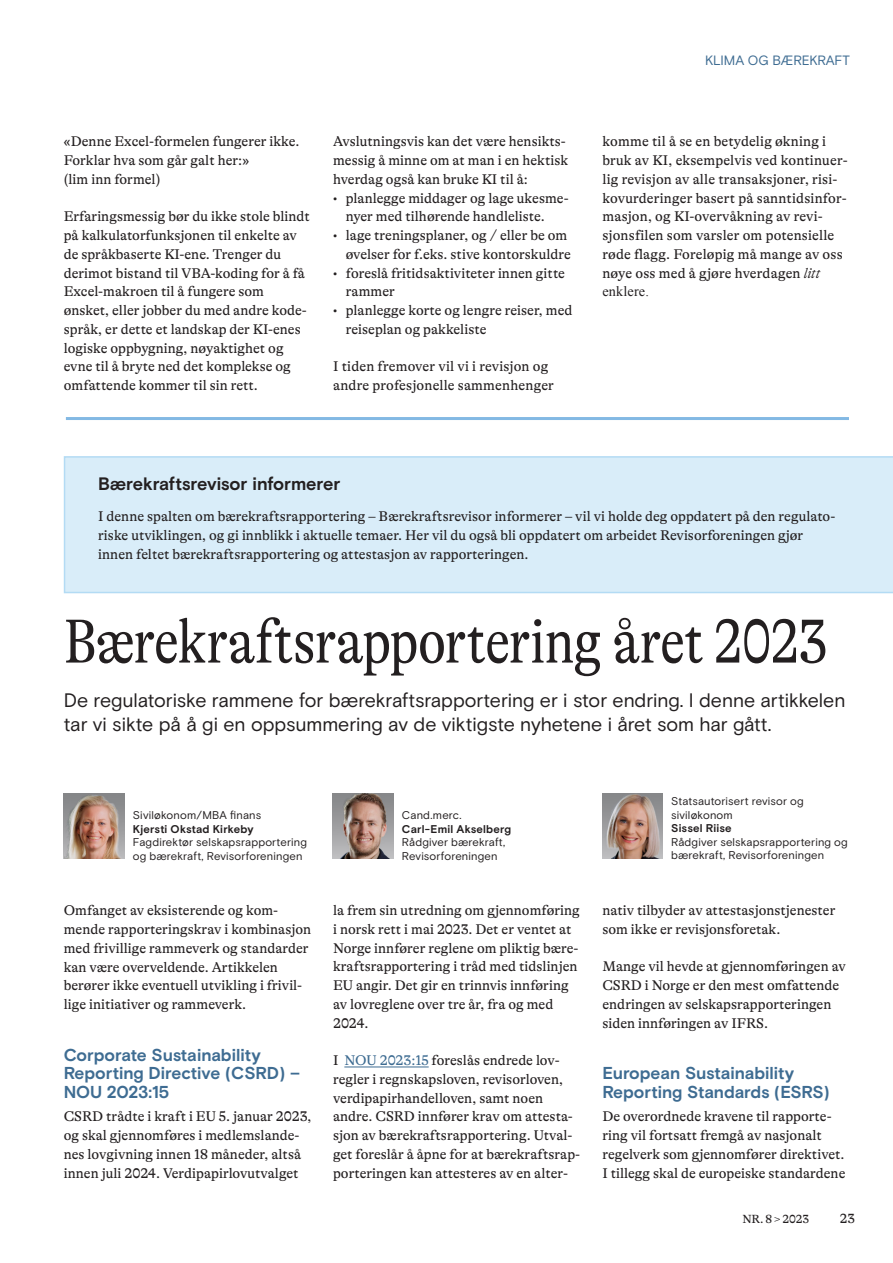
<style>
.page{position:relative;width:893px;height:1263px;background:#fff}
.page>*{position:absolute;margin:0;border:0;box-sizing:border-box;transform-origin:0 0}
.t1{font:300 condensed 63px "GT Alpina";letter-spacing:-.02em;color:#231f20}
.t2{font:19.5px/24px "Basis Grotesque Pro";color:#231f20}
.t3{font:700 18px "Basis Grotesque Pro";letter-spacing:-.005em;color:#231f20}
.t4{font:700 17.25px/18.8px "Basis Grotesque Pro";letter-spacing:-.005em;color:#3e6c92}
.t5{font:14.25px/18.8px "GT Alpina";color:#231f20}
.t6{font:14.25px "Times New Roman";letter-spacing:.01em;color:#231f20}
.t7{font:13.5px "Basis Grotesque Pro";letter-spacing:-.01em;color:#3e6c92}
.t8{font:13.5px "GT Alpina";color:#231f20}
.t9{font:12px "GT Alpina";letter-spacing:-.005em;color:#231f20}
.t10{font:11.25px/13.5px "Basis Grotesque Pro";letter-spacing:.015em;color:#231f20}
.t11{font:700 11.25px "Basis Grotesque Pro";letter-spacing:.02em;color:#231f20}
.s1{font-weight:700}
.s2{font-weight:300;font-style:italic;font-stretch:condensed}
.s3{color:#3e6c92}
</style>
<div class="page">
<div style="left:64px;top:456px;width:829px;height:137px;background:#d9edf9"></div>
<img style="left:64px;top:793px;width:60px;height:66px">
<img style="left:333px;top:793px;width:60px;height:66px">
<img style="left:602px;top:793px;width:60px;height:66px">
<hr style="left:344px;top:1066px;width:85px;height:1px;background:#3e6c92">
<hr style="left:66px;top:417px;width:783px;height:3px;background:#83b9e4">
<p class="t5" style="left:64px;top:132px;width:237px">«Denne Excel-formelen fungerer ikke.<br>Forklar hva som går galt her:»<br>(lim inn formel)</p>
<p class="t5" style="left:64px;top:207px;width:248px">Erfaringsmessig bør du ikke stole blindt på kalkulatorfunksjonen til enkelte av de språkbaserte KI-ene. Trenger du derimot bistand til VBA-koding for å få Excel-makroen til å fungere som ønsket, eller jobber du med andre kode&shy;språk, er dette et landskap der KI-enes logiske oppbygning, nøyaktighet og evne til å bryte ned det komplekse og omfattende kommer til sin rett.</p>
<p class="t5" style="left:333px;top:132px;width:237px">Avslutningsvis kan det være hensikts&shy;messig å minne om at man i en hektisk hverdag også kan bruke KI til å:</p>
<p class="t5" style="left:346px;top:189px;width:224px;text-indent:-13px"><span class="s1">•</span> planlegge middager og lage ukesme&shy;nyer med tilhørende handleliste.</p>
<p class="t5" style="left:333px;top:226px;width:239px;text-align:right"><span class="s1">•</span> lage treningsplaner, og / eller be om øvelser for f.eks. stive kontorskuldre</p>
<p class="t5" style="left:346px;top:264px;width:221px;text-indent:-13px"><span class="s1">•</span> foreslå fritidsaktiviteter innen gitte rammer</p>
<p class="t5" style="left:346px;top:301px;width:228px;text-indent:-13px"><span class="s1">•</span> planlegge korte og lengre reiser, med reiseplan og pakkeliste</p>
<p class="t5" style="left:333px;top:357px;width:222px">I tiden fremover vil vi i revisjon og andre profesjonelle sammenhenger</p>
<p class="t7" style="left:705px;top:52px;width:146px">KLIMA OG BÆREKRAFT</p>
<p class="t5" style="left:602px;top:132px;width:247px">komme til å se en betydelig økning i bruk av KI, eksempelvis ved kontinuer&shy;lig revisjon av alle transaksjoner, risi&shy;kovurderinger basert på sanntidsinfor&shy;masjon, og KI-overvåkning av revi&shy;sjonsfilen som varsler om potensielle røde flagg. Foreløpig må mange av oss nøye oss med å gjøre hverdagen <span class="s2">litt</span></p>
<p class="t6" style="left:602px;top:282px;width:48px">enklere.</p>
<p class="t3" style="left:98px;top:473px;width:244px">Bærekraftsrevisor informerer</p>
<p class="t5" style="left:98px;top:507px;width:739px">I denne spalten om bærekraftsrapportering – Bærekraftsrevisor informerer – vil vi holde deg oppdatert på den regulato&shy;riske utviklingen, og gi innblikk i aktuelle temaer. Her vil du også bli oppdatert om arbeidet Revisorforeningen gjør innen feltet bærekraftsrapportering og attestasjon av rapporteringen.</p>
<h1 class="t1" style="left:64px;top:606px;width:765px">Bærekraftsrapportering året 2023</h1>
<h2 class="t2" style="left:64px;top:689px;width:783px">De regulatoriske rammene for bærekraftsrapportering er i stor endring. I denne artikkelen tar vi sikte på å gi en oppsummering av de viktigste nyhetene i året som har gått.</h2>
<p class="t10" style="left:133px;top:809px;width:130px">Siviløkonom/MBA finans</p>
<p class="t11" style="left:133px;top:822px;width:122px">Kjersti Okstad Kirkeby</p>
<p class="t10" style="left:133px;top:836px;width:176px">Fagdirektør selskapsrapportering og bærekraft, Revisorforeningen</p>
<p class="t5" style="left:64px;top:901px;width:249px">Omfanget av eksisterende og kom&shy;mende rapporteringskrav i kombinasjon med frivillige rammeverk og standarder kan være overveldende. Artikkelen berører ikke eventuell utvikling i frivil&shy;lige initiativer og rammeverk.</p>
<p class="t4" style="left:64px;top:1046px;width:238px">Corporate Sustainability<br>Reporting Directive (CSRD) –<br>NOU 2023:15</p>
<p class="t5" style="left:64px;top:1107px;width:249px">CSRD trådte i kraft i EU 5. januar 2023, og skal gjennomføres i medlemslande&shy;nes lovgivning innen 18 måneder, altså innen juli 2024. Verdipapirlovutvalget</p>
<p class="t10" style="left:402px;top:809px;width:61px">Cand.merc.</p>
<p class="t11" style="left:402px;top:822px;width:111px">Carl-Emil Akselberg</p>
<p class="t10" style="left:402px;top:836px;width:105px">Rådgiver bærekraft,<br>Revisorforeningen</p>
<p class="t5" style="left:333px;top:901px;width:248px">la frem sin utredning om gjennomføring i norsk rett i mai 2023. Det er ventet at Norge innfører reglene om pliktig bære&shy;kraftsrapportering i tråd med tidslinjen EU angir. Det gir en trinnvis innføring av lovreglene over tre år, fra og med 2024.</p>
<p class="t5" style="left:333px;top:1051px;width:249px">I <span class="s3">NOU 2023:15</span> foreslås endrede lov&shy;regler i regnskapsloven, revisorloven, verdipapirhandelloven, samt noen andre. CSRD innfører krav om attesta&shy;sjon av bærekraftsrapportering. Utval&shy;get foreslår å åpne for at bærekraftsrap&shy;porteringen kan attesteres av en alter-</p>
<p class="t10" style="left:671px;top:795px;width:134px">Statsautorisert revisor og siviløkonom</p>
<p class="t11" style="left:671px;top:822px;width:62px">Sissel Riise</p>
<p class="t10" style="left:671px;top:835px;width:178px">Rådgiver selskapsrapportering og bærekraft, Revisorforeningen</p>
<p class="t5" style="left:602px;top:901px;width:235px">nativ tilbyder av attestasjonstjenester som ikke er revisjonsforetak.</p>
<p class="t5" style="left:602px;top:957px;width:245px">Mange vil hevde at gjennomføringen av CSRD i Norge er den mest omfattende endringen av selskapsrapporteringen siden innføringen av IFRS.</p>
<p class="t4" style="left:602px;top:1065px;width:229px">European Sustainability<br>Reporting Standards (ESRS)</p>
<p class="t5" style="left:602px;top:1107px;width:245px">De overordnede kravene til rapporte&shy;ring vil fortsatt fremgå av nasjonalt regelverk som gjennomfører direktivet.<br>I tillegg skal de europeiske standardene</p>
<p class="t9" style="left:742px;top:1212px;width:68px">NR. 8 &gt; 2023</p>
<p class="t8" style="left:840px;top:1211px;width:16px">23</p>
</div>
